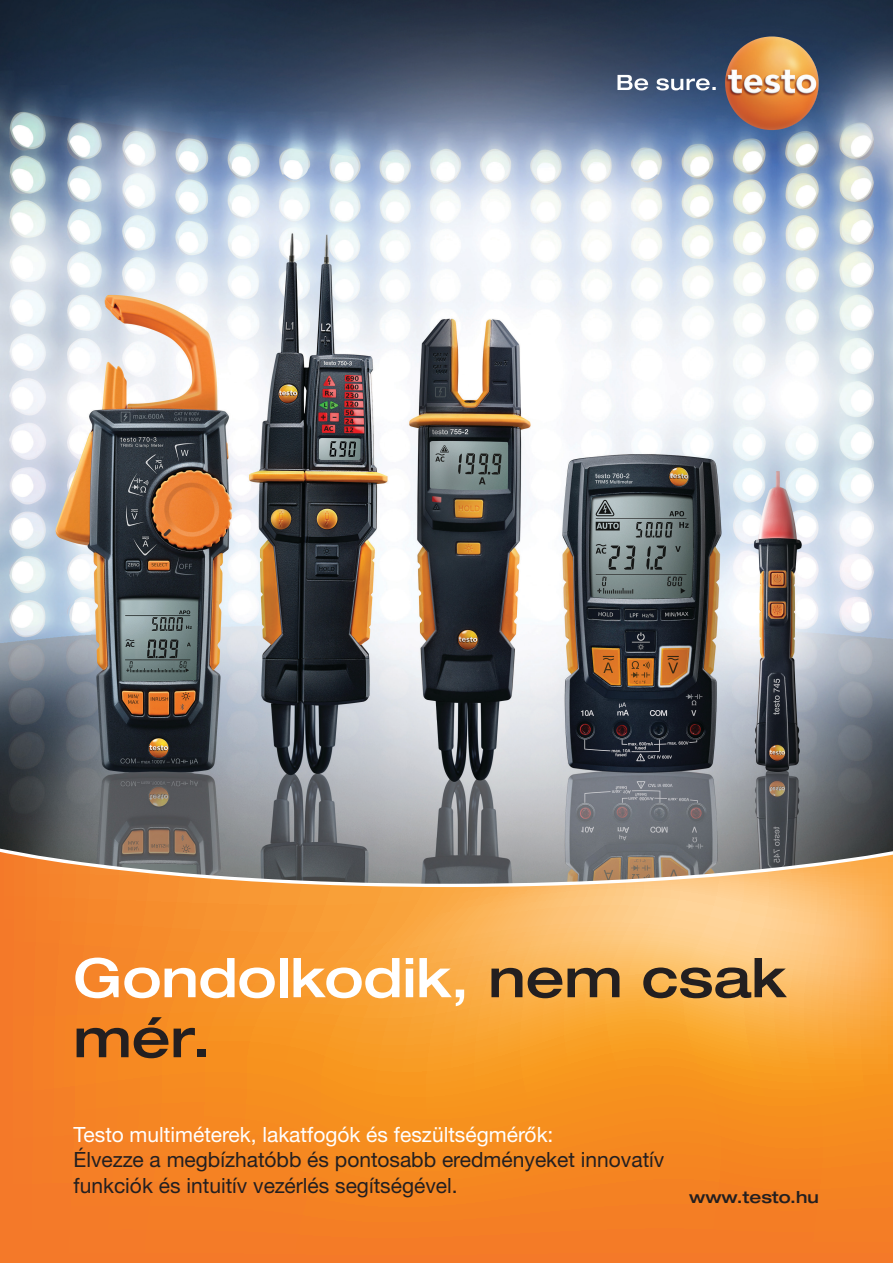
<style>
.page{position:relative;width:893px;height:1263px;background:#fff}
.page>*{position:absolute;margin:0;border:0;box-sizing:border-box;transform-origin:0 0}
.t1{font:500 expanded 54px/60px "Helvetica Neue LTW1 G";color:#fff}
.t2{font:21px/25.5px "Helvetica Neue LTW1 G";color:#231f20}
.t3{font:500 expanded 16.5px "Helvetica Neue LTW1 G";color:#231f20}
.s1{color:#231f20}
.s2{color:#fff}
</style>
<div class="page">
<img style="left:0;top:0;width:893px;height:847px">
<svg style="left:0;top:852px;width:893px;height:411px;background:#f09337"></svg>
<svg style="left:617px;top:75px;width:99px;height:15px"></svg>
<img style="left:725px;top:37px;width:94px;height:93px;border-radius:47px">
<p class="t1" style="left:74px;top:946px;width:713px">Gondolkodik, <span class="s1">nem csak mér.</span></p>
<p class="t2" style="left:74px;top:1121px;width:592px"><span class="s2">Testo multiméterek, lakatfogók és feszültségmérők:<br></span>Élvezze a megbízhatóbb és pontosabb eredményeket innovatív funkciók és intuitív vezérlés segítségével.</p>
<p class="t3" style="left:689px;top:1187px;width:131px">www.testo.hu</p>
</div>
